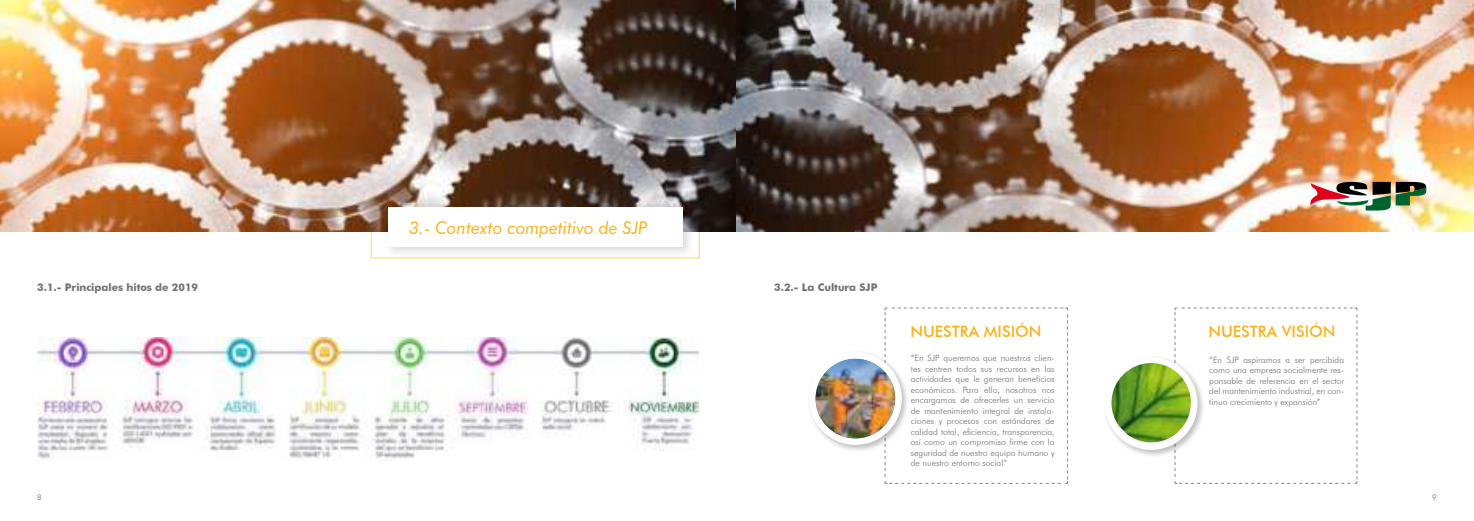
<style>
.page{position:relative;width:1474px;height:521px;background:#fff}
.page>*{position:absolute;margin:0;border:0;box-sizing:border-box;transform-origin:0 0}
.t1{font:italic 17.5px "Futura BT";color:#fdb119}
.t2{font:500 15.75px "Futura BT";color:#fdb119}
.t3{font:700 10.5px "Futura BT";color:#707172}
.t4{font:300 8.75px/10.5px "Futura BT";color:#707172;text-align:justify}
.t5{font:300 7.88px "Futura BT";color:#707172}
</style>
<div class="page">
<img style="left:0;top:0;width:737px;height:232px">
<div style="left:383px;top:203px;width:312px;height:56px;background:#000;opacity:.15"></div>
<div style="left:388px;top:208px;width:295px;height:39px;background:#fff"></div>
<img style="left:737px;top:0;width:736px;height:232px">
<svg style="left:884px;top:307px;width:184px;height:177px"></svg>
<svg style="left:1174px;top:307px;width:183px;height:177px"></svg>
<div style="left:807px;top:350px;width:102px;height:103px;background:#000;opacity:.25"></div>
<div style="left:809px;top:352px;width:92px;height:93px;background:#fff;border-radius:50%"></div>
<img style="left:815px;top:359px;width:80px;height:79px;border-radius:40px">
<div style="left:1102px;top:355px;width:103px;height:103px;background:#000;opacity:.25"></div>
<div style="left:1104px;top:357px;width:93px;height:93px;background:#fff;border-radius:50%"></div>
<img style="left:1111px;top:363px;width:79px;height:79px">
<img style="left:1308px;top:182px;width:118px;height:28px">
<img style="left:37px;top:337px;width:661px;height:123px">
<h1 class="t1" style="left:409px;top:220px;width:240px">3.- Contexto competitivo de SJP</h1>
<p class="t3" style="left:37px;top:283px;width:162px">3.1.- Principales hitos de 2019</p>
<p class="t3" style="left:774px;top:283px;width:105px">3.2.- La Cultura SJP</p>
<h2 class="t2" style="left:910px;top:324px;width:132px">NUESTRA MISIÓN</h2>
<p class="t4" style="left:910px;top:354px;width:145px">“En SJP queremos que nuestros clien&shy;tes centren todos sus recursos en las actividades que le generan beneficios económicos. Para ello, nosotros nos encargamos de ofrecerles un servicio de mantenimiento integral de instala&shy;ciones y procesos con estándares de calidad total, eficiencia, transparencia, así como un compromiso firme con la seguridad de nuestro equipo humano y de nuestro entorno social”</p>
<h2 class="t2" style="left:1208px;top:324px;width:129px">NUESTRA VISIÓN</h2>
<p class="t4" style="left:1209px;top:355px;width:136px">“En SJP aspiramos a ser percibida como una empresa socialmente res&shy;ponsable de referencia en el sector del mantenimiento industrial, en con&shy;tinuo crecimiento y expansión”</p>
<p class="t5" style="left:37px;top:494px;width:6px">8</p>
<p class="t5" style="left:1432px;top:494px;width:6px">9</p>
</div>
